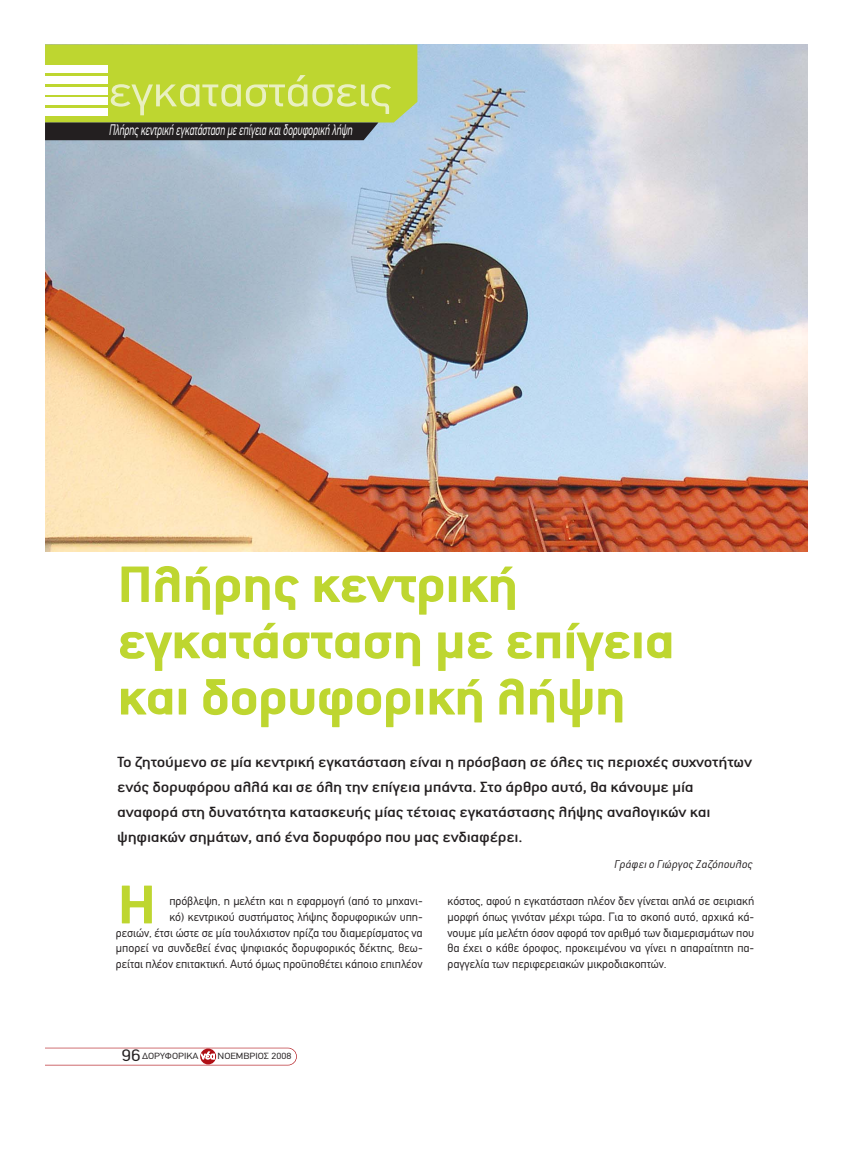
<style>
.page{position:relative;width:852px;height:1153px;background:#fff}
.page>*{position:absolute;margin:0;border:0;box-sizing:border-box;transform-origin:0 0}
.t1{font:700 60px "Conduit ITC Hel";color:#bed630;scale:1.15 1}
.t2{font:700 56.25px/56.2px "Conduit ITC Hel";letter-spacing:-.015em;color:#bed630;scale:1.15 1}
.t3{font:43.75px "CF Din";letter-spacing:-.015em;color:#e9f0c1;scale:1.15 1}
.t4{font:500 16.25px/25px "Conduit ITC Hel";letter-spacing:-.015em;color:#231f20;scale:1.15 1}
.t5{font:15px "CF Din";letter-spacing:-.015em;color:#fff;scale:.65 1}
.t6{font:italic 300 12.5px "Conduit ITC Hel";color:#231f20}
.t7{font:11.88px/15.6px "CF Din";letter-spacing:-.005em;color:#231f20;text-align:right}
.t8{font:8.75px "CF Din";color:#231f20;scale:1.15 1}
.s1{font-size:16.25px}
.s2{font-size:10px;color:#fff}
</style>
<div class="page">
<img style="left:45px;top:45px;width:762px;height:506px">
<svg style="left:45px;top:45px;width:372px;height:95px;background:#a3b635"></svg>
<div style="left:45px;top:66px;width:62px;height:7px;background:#fff"></div>
<div style="left:45px;top:76px;width:62px;height:7px;background:#fff"></div>
<div style="left:45px;top:87px;width:62px;height:7px;background:#fff"></div>
<div style="left:45px;top:98px;width:62px;height:7px;background:#fff"></div>
<div style="left:45px;top:108px;width:62px;height:7px;background:#fff"></div>
<svg style="left:45px;top:1047px;width:252px;height:18px"></svg>
<h3 class="t3" style="left:109px;top:75px;width:247px">εγκαταστάσεις</h3>
<p class="t5" style="left:109px;top:124px;width:379px">Πλήρης κεντρική εγκατάσταση µε επίγεια καιδορυφορική λήψη</p>
<h2 class="t2" style="left:117px;top:558px;width:486px">Πλήρης κεντρική εγκατάσταση µε επίγεια και δορυφορική λήψη</h2>
<p class="t4" style="left:117px;top:749px;width:553px">To ζητούµενο σε µία κεντρική εγκατάσταση είναι η πρόσβαση σε όλες τις περιοχές συχνοτήτων ενός δορυφόρου αλλά και σε όλη την επίγεια µπάντα. Στο άρθρο αυτό, θα κάνουµε µία αναφορά στη δυνατότητα κατασκευής µίας τέτοιας εγκατάστασης λήψης αναλογικών και ψηφιακών σηµάτων, από ένα δορυφόρο που µας ενδιαφέρει.</p>
<p class="t6" style="left:614px;top:858px;width:140px">Γράφει ο Γιώργος Ζαζόπουλος</p>
<h1 class="t1" style="left:117px;top:875px;width:36px">Η</h1>
<p class="t7" style="left:116px;top:894px;width:308px">πρόβλεψη, η µελέτη και η εφαρµογή (από το µηχανι-<br>κό) κεντρικού συστήµατος λήψης δορυφορικών υπη-<br>ρεσιών, έτσι ώστε σε µία τουλάχιστον πρίζα του διαµερίσµατος να µπορεί να συνδεθεί ένας ψηφιακός δορυφορικός δέκτης, θεω&shy;ρείται πλέον επιτακτική. Αυτό όµως προϋποθέτει κάποιο επιπλέον</p>
<p class="t7" style="left:447px;top:894px;width:308px;text-align:justify">κόστος, αφού η εγκατάσταση πλέον δεν γίνεται απλά σε σειριακή µορφή όπως γινόταν µέχρι τώρα. Για το σκοπό αυτό, αρχικά κά&shy;νουµε µία µελέτη όσον αφορά τον αριθµό των διαµερισµάτων που θα έχει ο κάθε όροφος, προκειµένου να γίνει η απαραίτητη πα&shy;ραγγελία των περιφερειακών µικροδιακοπτών.</p>
<p class="t8" style="left:121px;top:1052px;width:149px"><span class="s1">96</span>∆ΟΡΥΦΟΡΙΚΑ <span class="s2">νέα</span> ΝΟΕΜΒΡΙΟΣ 2008</p>
</div>
